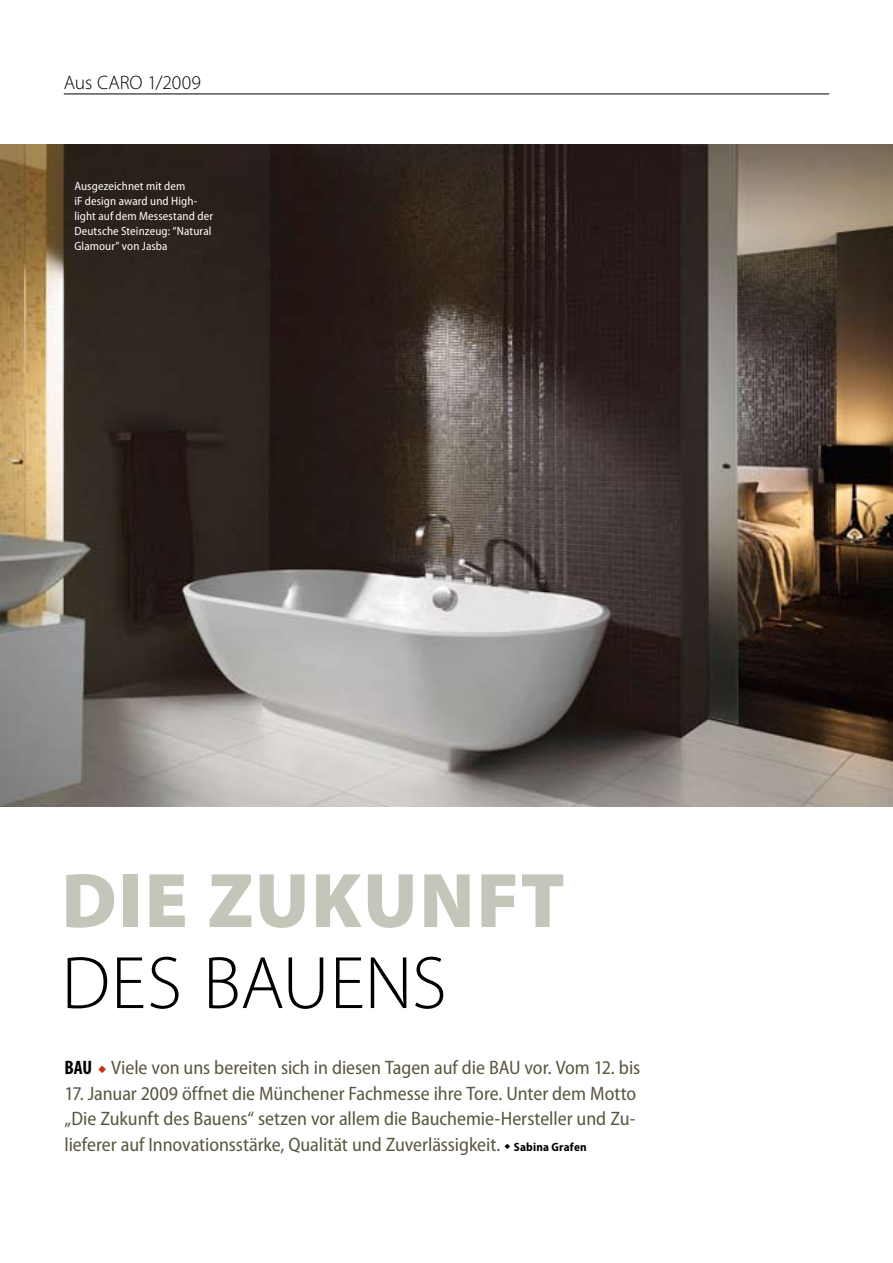
<style>
.page{position:relative;width:893px;height:1263px;background:#fff}
.page>*{position:absolute;margin:0;border:0;box-sizing:border-box;transform-origin:0 0}
.t1{font:900 78px "Myriad Pro";letter-spacing:.025em;color:#c5c5ba}
.t2{font:300 75px "Myriad Pro";letter-spacing:-.005em;color:#000}
.t3{font:semi-condensed 19.5px/25.5px "Myriad Pro";letter-spacing:-.005em;color:#59573f;text-align:justify}
.t4{font:300 19.5px "Myriad Pro";letter-spacing:.005em;color:#000}
.t5{font:semi-condensed 12px/15px "Myriad Pro";letter-spacing:.01em;color:#fff}
.t6{font:700 semi-condensed 12px "Myriad Pro";letter-spacing:.02em;color:#000}
.s1{font-weight:700;font-stretch:condensed;color:#000}
.s2{color:#c22f16}
</style>
<div class="page">
<img style="left:0;top:145px;width:893px;height:662px">
<hr style="left:64px;top:94px;width:765px;height:1px;background:#000">
<p class="t4" style="left:64px;top:71px;width:139px">AUS CARO 1/2009</p>
<p class="t5" style="left:74px;top:178px;width:140px">Ausgezeichnet mit dem<br>iF design award und High&shy;light auf dem Messestand der<br>Deutsche Steinzeug: “Natural<br>Glamour” von Jasba</p>
<h1 class="t1" style="left:61px;top:849px;width:505px">DIE ZUKUNFT</h1>
<h2 class="t2" style="left:61px;top:938px;width:387px">DES BAUENS</h2>
<p class="t3" style="left:65px;top:1055px;width:577px"><span class="s1">BAU</span> <span class="s2">◆</span> Viele von uns bereiten sich in diesen Tagen auf die BAU vor. Vom 12. bis</p>
<p class="t3" style="left:65px;top:1081px;width:573px">17. Januar 2009 öffnet die Münchener Fachmesse ihre Tore. Unter dem Motto „Die Zukunft des Bauens“ setzen vor allem die Bauchemie-Hersteller und Zu&shy;lieferer auf Innovationsstärke, Qualität und Zuverlässigkeit.</p>
<p class="t6" style="left:504px;top:1140px;width:84px">◆ Sabina Grafen</p>
</div>
